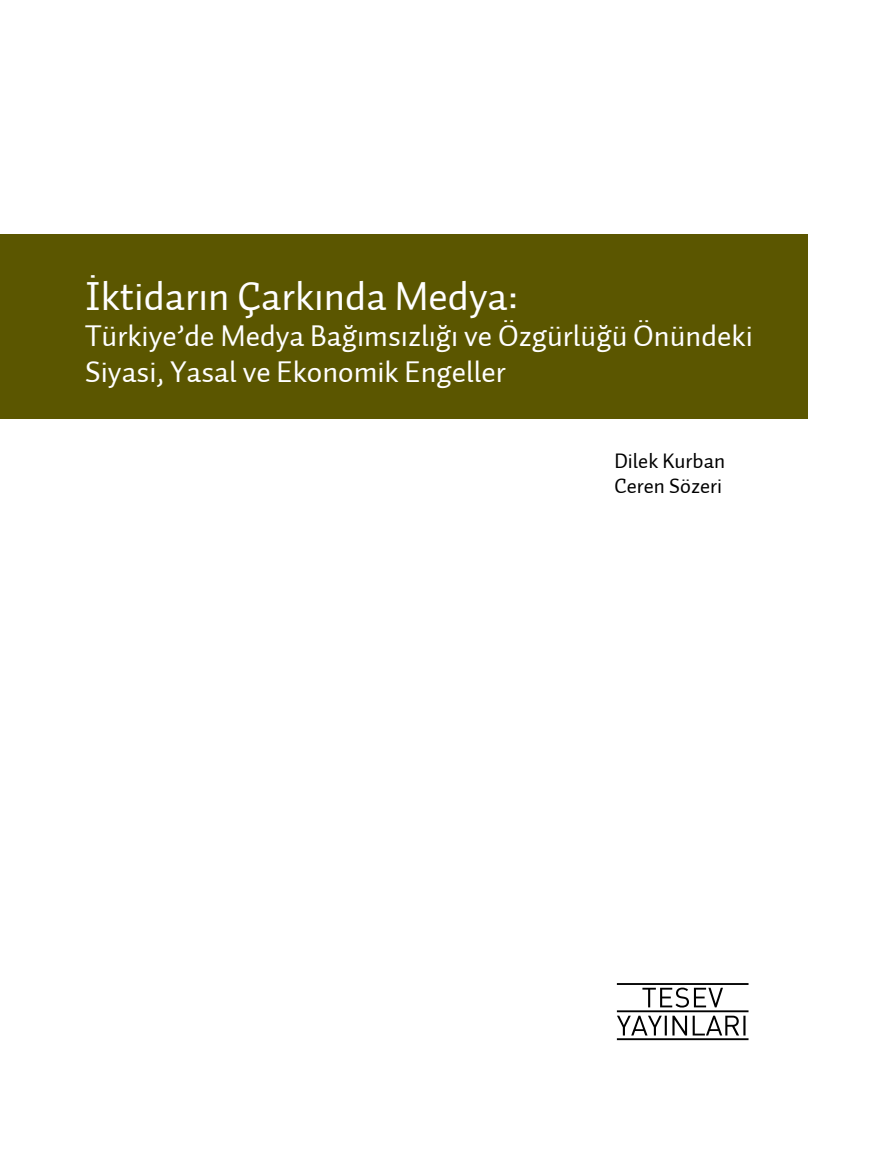
<style>
.page{position:relative;width:893px;height:1149px;background:#fff}
.page>*{position:absolute;margin:0;border:0;box-sizing:border-box;transform-origin:0 0}
.t1{font:40.5px "Auto 2 TR Regular";color:#fff}
.t2{font:30px/36px "Auto 2 TR Regular";color:#fff}
.t3{font:21px/25.2px "Auto 2 TR Regular";color:#000}
</style>
<div class="page">
<div style="left:0;top:234px;width:808px;height:184px;background:#5b5600"></div>
<svg style="left:617px;top:983px;width:131px;height:56px"></svg>
<h1 class="t1" style="left:85px;top:271px;width:435px">İktidarın Çarkında Medya:</h1>
<p class="t2" style="left:85px;top:318px;width:669px">Türkiye’de Medya Bağımsızlığı ve Özgürlüğü Önündeki<br>Siyasi, Yasal ve Ekonomik Engeller</p>
<p class="t3" style="left:614px;top:448px;width:112px">Dilek Kurban<br>Ceren Sözeri</p>
</div>
